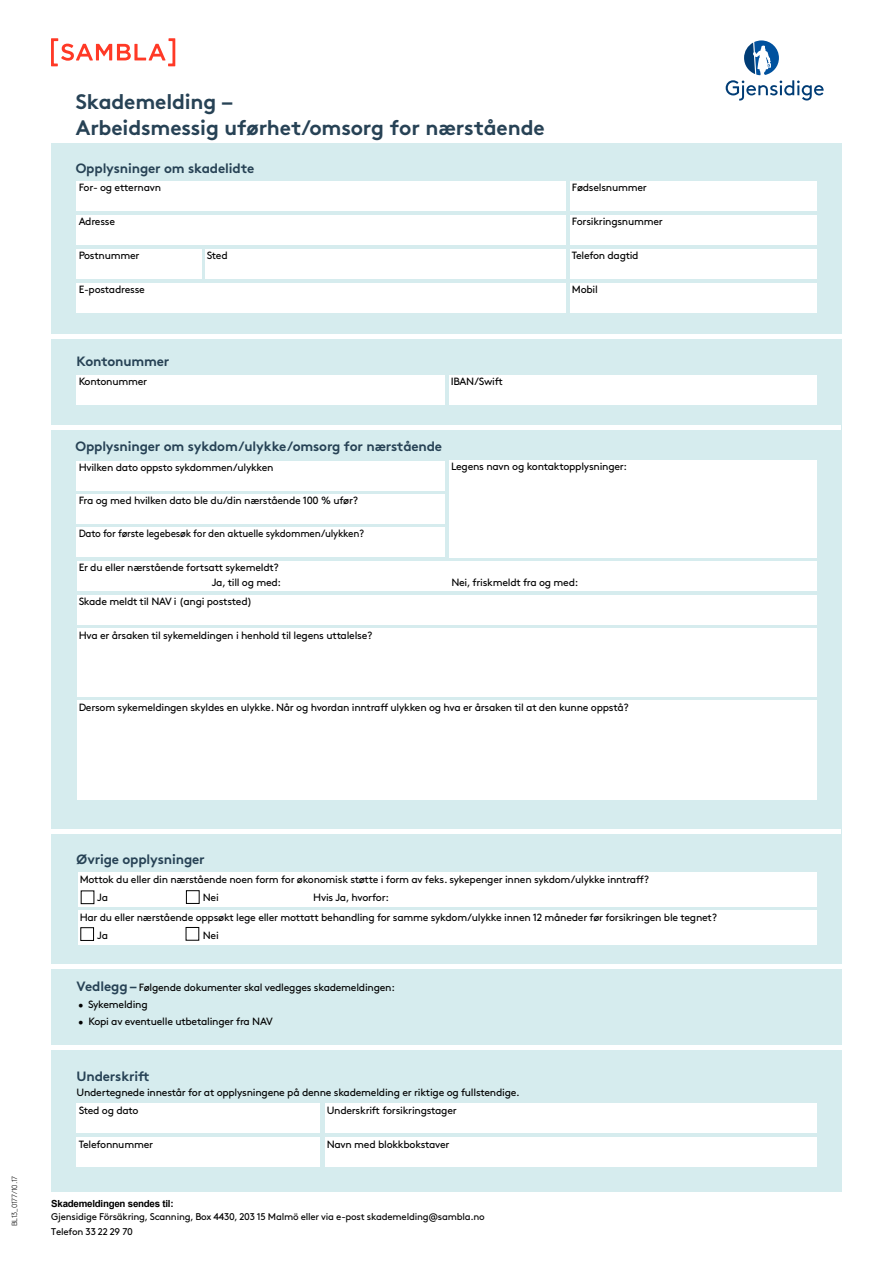
<style>
.page{position:relative;width:893px;height:1263px;background:#fff}
.page>*{position:absolute;margin:0;border:0;box-sizing:border-box;transform-origin:0 0}
.t1{font:700 21px/25.5px "Gjen Brown OT";letter-spacing:-.005em;color:#274255}
.t2{font:13.5px "Gjen Brown OT Bold Alt";letter-spacing:-.01em;color:#274255}
.t3{font:10.5px/18px "Gjen Brown OT";letter-spacing:-.025em;color:#000}
.t4{font:10.5px "Gjen Brown OT";letter-spacing:-.025em;color:#000;scale:.95 1}
.t5{font:9.75px/15.5px "Gjen Brown OT";letter-spacing:-.025em;color:#000}
.t6{font:700 9.75px "Arial";letter-spacing:-.025em;color:#000}
.t7{font:300 7.5px "Gjen Brown OT";letter-spacing:-.025em;color:#000}
.s1{font-family:"Gjen Brown OT Bold Alt";font-size:13.5px;color:#274255}
.s2{font-weight:300}
</style>
<div class="page">
<div style="left:51px;top:144px;width:791px;height:1048px;background:#d6ecee"></div>
<svg style="left:726px;top:40px;width:98px;height:61px"></svg>
<svg style="left:51px;top:38px;width:124px;height:28px"></svg>
<div style="left:77px;top:181px;width:489px;height:29px;background:#fff"></div>
<div style="left:77px;top:375px;width:368px;height:30px;background:#fff"></div>
<div style="left:77px;top:561px;width:739px;height:30px;background:#fff"></div>
<div style="left:449px;top:460px;width:367px;height:98px;background:#fff"></div>
<div style="left:77px;top:595px;width:739px;height:30px;background:#fff"></div>
<div style="left:77px;top:629px;width:739px;height:68px;background:#fff"></div>
<div style="left:78px;top:873px;width:738px;height:34px;background:#fff"></div>
<div style="left:77px;top:701px;width:739px;height:99px;background:#fff"></div>
<div style="left:78px;top:911px;width:738px;height:34px;background:#fff"></div>
<div style="left:77px;top:461px;width:368px;height:30px;background:#fff"></div>
<div style="left:77px;top:494px;width:368px;height:30px;background:#fff"></div>
<div style="left:77px;top:527px;width:368px;height:30px;background:#fff"></div>
<div style="left:570px;top:181px;width:246px;height:29px;background:#fff"></div>
<div style="left:570px;top:215px;width:246px;height:30px;background:#fff"></div>
<hr style="left:51px;top:334px;width:791px;height:4px;background:#fff">
<div style="left:50px;top:425px;width:791px;height:5px;background:#fff"></div>
<hr style="left:50px;top:830px;width:791px;height:4px;background:#fff">
<div style="left:51px;top:964px;width:791px;height:5px;background:#fff"></div>
<div style="left:77px;top:249px;width:125px;height:30px;background:#fff"></div>
<div style="left:205px;top:249px;width:361px;height:30px;background:#fff"></div>
<div style="left:449px;top:375px;width:367px;height:30px;background:#fff"></div>
<div style="left:570px;top:249px;width:246px;height:30px;background:#fff"></div>
<div style="left:77px;top:283px;width:489px;height:30px;background:#fff"></div>
<div style="left:570px;top:283px;width:246px;height:30px;background:#fff"></div>
<div style="left:77px;top:215px;width:489px;height:29px;background:#fff"></div>
<div style="left:51px;top:1045px;width:791px;height:5px;background:#fff"></div>
<div style="left:77px;top:1103px;width:243px;height:30px;background:#fff"></div>
<div style="left:77px;top:1137px;width:243px;height:30px;background:#fff"></div>
<div style="left:325px;top:1103px;width:491px;height:30px;background:#fff"></div>
<div style="left:325px;top:1137px;width:491px;height:30px;background:#fff"></div>
<div style="left:81px;top:890px;width:13px;height:14px;border:1px solid #000"></div>
<div style="left:80px;top:927px;width:14px;height:14px;border:1px solid #000"></div>
<div style="left:186px;top:890px;width:14px;height:14px;border:1px solid #000"></div>
<div style="left:186px;top:927px;width:13px;height:13px;border:1px solid #000"></div>
<h1 class="t1" style="left:76px;top:87px;width:470px">Skademelding –<br>Arbeidsmessig uførhet/omsorg for nærstående</h1>
<p class="t2" style="left:76px;top:157px;width:180px">Opplysninger om skadelidte</p>
<p class="t3" style="left:79px;top:177px;width:84px">For- og etternavn</p>
<p class="t3" style="left:79px;top:211px;width:38px">Adresse</p>
<p class="t3" style="left:79px;top:245px;width:62px">Postnummer</p>
<p class="t3" style="left:207px;top:245px;width:22px">Sted</p>
<p class="t3" style="left:572px;top:177px;width:76px">Fødselsnummer</p>
<p class="t3" style="left:572px;top:211px;width:92px">Forsikringsnummer</p>
<p class="t3" style="left:572px;top:245px;width:68px">Telefon dagtid</p>
<p class="t3" style="left:79px;top:279px;width:68px">E-postadresse</p>
<p class="t3" style="left:572px;top:279px;width:27px">Mobil</p>
<p class="t2" style="left:77px;top:351px;width:94px">Kontonummer</p>
<p class="t3" style="left:79px;top:371px;width:70px">Kontonummer</p>
<p class="t3" style="left:451px;top:371px;width:54px">IBAN/Swift</p>
<p class="t2" style="left:75px;top:436px;width:368px">Opplysninger om sykdom/ulykke/omsorg for nærstående</p>
<p class="t3" style="left:79px;top:457px;width:196px">Hvilken dato oppsto sykdommen/ulykken</p>
<p class="t3" style="left:79px;top:491px;width:281px">Fra og med hvilken dato ble du/din nærstående 100 % ufør?</p>
<p class="t4" style="left:79px;top:526px;width:302px">Dato for første legebesøk for den aktuelle sykdommen/ulykken?</p>
<p class="t3" style="left:79px;top:560px;width:204px;line-height:14.2px;text-align:right">Er du eller nærstående fortsatt sykemeldt?<br>Ja, till og med:</p>
<p class="t3" style="left:79px;top:591px;width:175px">Skade meldt til NAV i (angi poststed)</p>
<p class="t3" style="left:79px;top:625px;width:295px">Hva er årsaken til sykemeldingen i henhold til legens uttalelse?</p>
<p class="t3" style="left:451px;top:457px;width:178px">Legens navn og kontaktopplysninger:</p>
<p class="t3" style="left:451px;top:572px;width:129px">Nei, friskmeldt fra og med:</p>
<p class="t3" style="left:79px;top:697px;width:551px">Dersom sykemeldingen skyldes en ulykke. Når og hvordan inntraff ulykken og hva er årsaken til at den kunne oppstå?</p>
<p class="t7" style="left:9px;top:1226px;width:52px;rotate:-90deg">BL13_0177/10.17</p>
<p class="t2" style="left:77px;top:848px;width:130px">Øvrige opplysninger</p>
<p class="t3" style="left:97px;top:869px;width:553px;text-indent:-18px">Mottok du eller din nærstående noen form for økonomisk støtte i form av feks. sykepenger innen sykdom/ulykke inntraff?<br>Ja</p>
<p class="t3" style="left:203px;top:887px;width:18px">Nei</p>
<p class="t3" style="left:313px;top:887px;width:77px">Hvis Ja, hvorfor:</p>
<p class="t3" style="left:97px;top:907px;width:621px;text-indent:-18px">Har du eller nærstående oppsøkt lege eller mottatt behandling for samme sykdom/ulykke innen 12 måneder før forsikringen ble tegnet?<br>Ja</p>
<p class="t3" style="left:203px;top:925px;width:18px">Nei</p>
<p class="t3" style="left:77px;top:978px;width:320px"><span class="s1">Vedlegg –</span> Følgende dokumenter skal vedlegges skademeldingen:</p>
<p class="t3" style="left:78px;top:995px;width:71px"><span class="s2">•</span> Sykemelding</p>
<p class="t3" style="left:78px;top:1012px;width:196px"><span class="s2">•</span> Kopi av eventuelle utbetalinger fra NAV</p>
<p class="t2" style="left:77px;top:1065px;width:75px">Underskrift</p>
<p class="t3" style="left:77px;top:1082px;width:445px">Undertegnede innestår for at opplysningene på denne skademelding er riktige og fullstendige.</p>
<p class="t3" style="left:79px;top:1100px;width:61px">Sted og dato</p>
<p class="t3" style="left:79px;top:1134px;width:76px">Telefonnummer</p>
<p class="t3" style="left:327px;top:1100px;width:132px">Underskrift forsikringstager</p>
<p class="t3" style="left:327px;top:1134px;width:124px">Navn med blokkbokstaver</p>
<p class="t6" style="left:51px;top:1196px;width:124px">Skademeldingen sendes til:</p>
<p class="t5" style="left:51px;top:1208px;width:435px">Gjensidige Försäkring, Scanning, Box 4430, 203 15 Malmö eller via e-post skademelding@sambla.no<br>Telefon 33 22 29 70</p>
</div>
